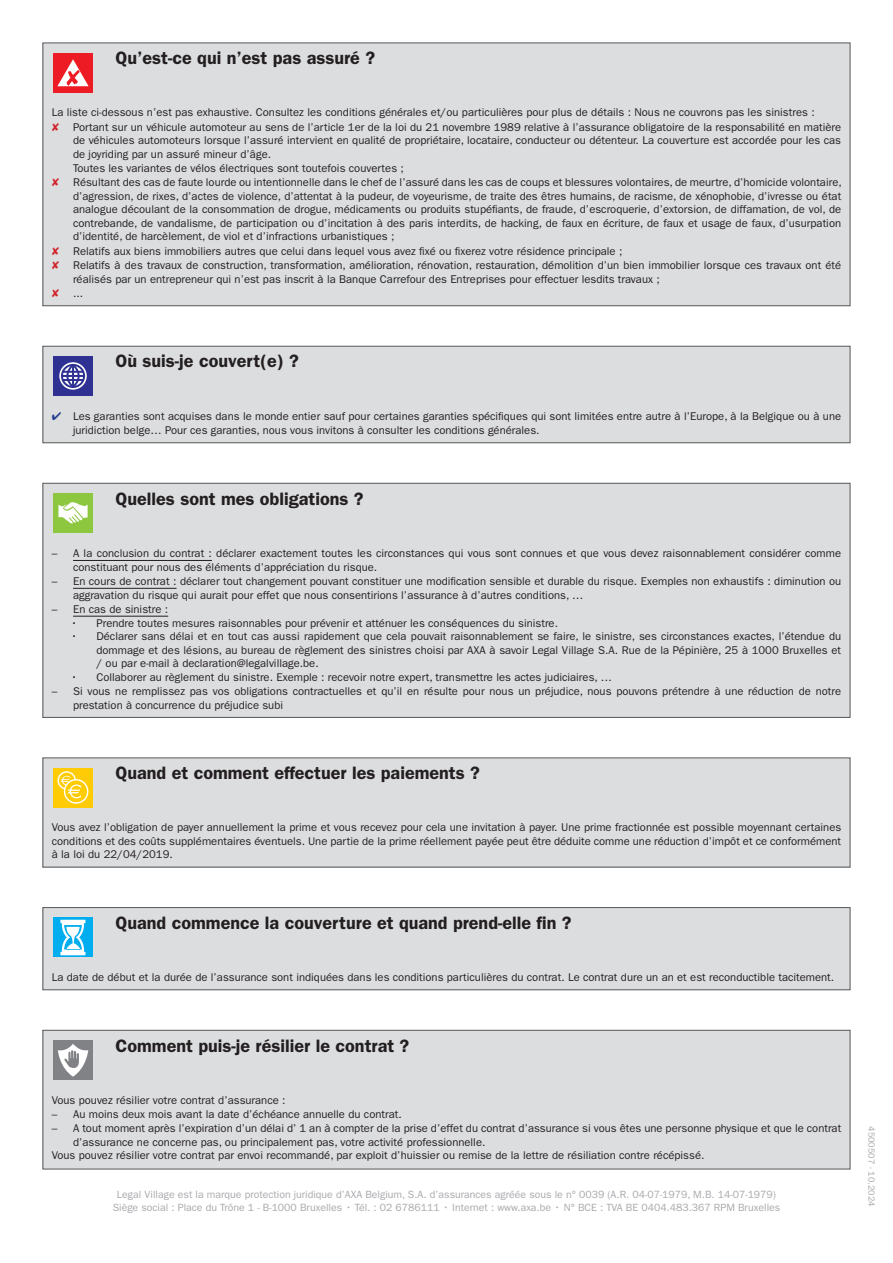
<style>
.page{position:relative;width:893px;height:1263px;background:#fff}
.page>*{position:absolute;margin:0;border:0;box-sizing:border-box;transform-origin:0 0}
.t1{font:600 18px "ITC Franklin Gothic Std";color:#231f20}
.t2{font:11.25px/13.5px "ITC Franklin Gothic Std";color:#231f20}
.t3{font:10.5px/12.8px "ITC Franklin Gothic Std";color:#a8a9ad;text-align:center}
.t4{font:9px "ITC Franklin Gothic Std";color:#a8a9ad}
.s1{color:#d1232a}
.s2{color:#253f8e}
</style>
<div class="page">
<div style="left:43px;top:346px;width:807px;height:97px;background:#dcdddf"></div>
<div style="left:43px;top:346px;width:807px;height:97px;border:1px solid #57585a"></div>
<div style="left:53px;top:356px;width:40px;height:40px;background:#2e3192"></div>
<svg style="left:59px;top:362px;width:28px;height:28px"></svg>
<svg style="left:60px;top:363px;width:26px;height:27px"></svg>
<hr style="left:63px;top:371px;width:20px;height:2px;background:#2e3192">
<hr style="left:63px;top:379px;width:20px;height:2px;background:#2e3192">
<div style="left:43px;top:483px;width:807px;height:234px;background:#dcdddf"></div>
<hr style="left:73px;top:560px;width:139px;height:1px;background:#231f20">
<hr style="left:73px;top:588px;width:104px;height:1px;background:#231f20">
<hr style="left:73px;top:616px;width:95px;height:1px;background:#231f20">
<div style="left:43px;top:483px;width:807px;height:235px;border:1px solid #57585a"></div>
<div style="left:53px;top:493px;width:40px;height:40px;background:#8dc63f"></div>
<svg style="left:58px;top:502px;width:30px;height:22px"></svg>
<div style="left:43px;top:758px;width:807px;height:109px;background:#dcdddf"></div>
<div style="left:53px;top:768px;width:40px;height:39px;background:#ffcb05"></div>
<svg style="left:58px;top:772px;width:17px;height:17px"></svg>
<div style="left:58px;top:771px;width:18px;height:19px;border:1px solid #fff;border-radius:50%"></div>
<svg style="left:65px;top:780px;width:23px;height:23px"></svg>
<div style="left:64px;top:779px;width:24px;height:25px;border:1px solid #fff;border-radius:50%"></div>
<svg style="left:61px;top:776px;width:21px;height:22px"></svg>
<div style="left:43px;top:907px;width:807px;height:83px;background:#dcdddf"></div>
<div style="left:43px;top:907px;width:807px;height:83px;border:1px solid #57585a"></div>
<div style="left:53px;top:917px;width:40px;height:40px;background:#00aeef"></div>
<svg style="left:60px;top:920px;width:25px;height:35px"></svg>
<div style="left:43px;top:1030px;width:807px;height:139px;background:#dcdddf"></div>
<div style="left:43px;top:1030px;width:807px;height:139px;border:1px solid #57585a"></div>
<div style="left:53px;top:1040px;width:40px;height:40px;background:#808285"></div>
<svg style="left:58px;top:1044px;width:30px;height:33px"></svg>
<div style="left:43px;top:43px;width:807px;height:263px;background:#dcdddf"></div>
<div style="left:43px;top:43px;width:807px;height:263px;border:1px solid #57585a"></div>
<div style="left:53px;top:53px;width:40px;height:40px;background:#ed1c24"></div>
<svg style="left:57px;top:59px;width:32px;height:27px"></svg>
<h1 class="t1" style="left:116px;top:47px;width:261px">Qu’est-ce qui n’est pas assuré ?</h1>
<p class="t2" style="left:52px;top:106px;width:764px">La liste ci-dessous n’est pas exhaustive. Consultez les conditions générales et/ou particulières pour plus de détails : Nous ne couvrons pas les sinistres :</p>
<p class="t2" style="left:52px;top:120px;width:791px"><span class="s1">✘</span> Portant sur un véhicule automoteur au sens de l’article 1er de la loi du 21 novembre 1989 relative à l’assurance obligatoire de la responsabilité en matière</p>
<p class="t2" style="left:73px;top:134px;width:770px">de véhicules automoteurs lorsque l’assuré intervient en qualité de propriétaire, locataire, conducteur ou détenteur. La couverture est accordée pour les cas</p>
<p class="t2" style="left:73px;top:147px;width:200px">de joyriding par un assuré mineur d’âge.</p>
<p class="t2" style="left:73px;top:161px;width:332px">Toutes les variantes de vélos électriques sont toutefois couvertes ;</p>
<p class="t2" style="left:52px;top:176px;width:791px"><span class="s1">✘</span> Résultant des cas de faute lourde ou intentionnelle dans le chef de l’assuré dans les cas de coups et blessures volontaires, de meurtre, d’homicide volontaire,</p>
<p class="t2" style="left:73px;top:189px;width:770px">d’agression, de rixes, d’actes de violence, d’attentat à la pudeur, de voyeurisme, de traite des êtres humains, de racisme, de xénophobie, d’ivresse ou état</p>
<p class="t2" style="left:73px;top:203px;width:770px">analogue découlant de la consommation de drogue, médicaments ou produits stupéfiants, de fraude, d’escroquerie, d’extorsion, de diffamation, de vol, de</p>
<p class="t2" style="left:73px;top:216px;width:770px">contrebande, de vandalisme, de participation ou d’incitation à des paris interdits, de hacking, de faux en écriture, de faux et usage de faux, d’usurpation</p>
<p class="t2" style="left:73px;top:230px;width:323px">d’identité, de harcèlement, de viol et d’infractions urbanistiques ;</p>
<p class="t2" style="left:52px;top:244px;width:572px"><span class="s1">✘</span> Relatifs aux biens immobiliers autres que celui dans lequel vous avez fixé ou fixerez votre résidence principale ;</p>
<p class="t2" style="left:52px;top:259px;width:791px"><span class="s1">✘</span> Relatifs à des travaux de construction, transformation, amélioration, rénovation, restauration, démolition d’un bien immobilier lorsque ces travaux ont été</p>
<p class="t2" style="left:73px;top:272px;width:588px">réalisés par un entrepreneur qui n’est pas inscrit à la Banque Carrefour des Entreprises pour effectuer lesdits travaux ;</p>
<p class="t2" style="left:52px;top:286px;width:33px"><span class="s1">✘</span> ...</p>
<h1 class="t1" style="left:116px;top:351px;width:185px">Où suis-je couvert(e) ?</h1>
<p class="t2" style="left:73px;top:410px;width:770px;text-indent:-21px"><span class="s2">✔</span> Les garanties sont acquises dans le monde entier sauf pour certaines garanties spécifiques qui sont limitées entre autre à l’Europe, à la Belgique ou à une juridiction belge… Pour ces garanties, nous vous invitons à consulter les conditions générales.</p>
<h1 class="t1" style="left:116px;top:488px;width:250px">Quelles sont mes obligations ?</h1>
<p class="t2" style="left:73px;top:547px;width:770px;text-indent:-21px">– A la conclusion du contrat : déclarer exactement toutes les circonstances qui vous sont connues et que vous devez raisonnablement considérer comme constituant pour nous des éléments d’appréciation du risque.</p>
<p class="t2" style="left:73px;top:575px;width:770px;text-indent:-21px">– En cours de contrat : déclarer tout changement pouvant constituer une modification sensible et durable du risque. Exemples non exhaustifs : diminution ou aggravation du risque qui aurait pour effet que nous consentirions l’assurance à d’autres conditions, …</p>
<p class="t2" style="left:52px;top:603px;width:118px">– En cas de sinistre :</p>
<p class="t2" style="left:71px;top:616px;width:489px">• Prendre toutes mesures raisonnables pour prévenir et atténuer les conséquences du sinistre.</p>
<p class="t2" style="left:96px;top:630px;width:746px;text-align:justify;text-indent:-26px">• Déclarer sans délai et en tout cas aussi rapidement que cela pouvait raisonnablement se faire, le sinistre, ses circonstances exactes, l’étendue du dommage et des lésions, au bureau de règlement des sinistres choisi par AXA à savoir Legal Village S.A. Rue de la Pépinière, 25 à 1000 Bruxelles et / ou par e-mail à declaration@legalvillage.be.</p>
<p class="t2" style="left:71px;top:670px;width:542px">• Collaborer au règlement du sinistre. Exemple : recevoir notre expert, transmettre les actes judiciaires, …</p>
<p class="t2" style="left:73px;top:684px;width:770px;text-indent:-21px">– Si vous ne remplissez pas vos obligations contractuelles et qu’il en résulte pour nous un préjudice, nous pouvons prétendre à une réduction de notre prestation à concurrence du préjudice subi</p>
<h1 class="t1" style="left:116px;top:762px;width:366px">Quand et comment effectuer les paiements ?</h1>
<p class="t2" style="left:52px;top:821px;width:791px;text-align:justify">Vous avez l’obligation de payer annuellement la prime et vous recevez pour cela une invitation à payer. Une prime fractionnée est possible moyennant certaines conditions et des coûts supplémentaires éventuels. Une partie de la prime réellement payée peut être déduite comme une réduction d’impôt et ce conformément à la loi du 22/04/2019.</p>
<h1 class="t1" style="left:116px;top:912px;width:457px">Quand commence la couverture et quand prend-elle fin ?</h1>
<p class="t2" style="left:52px;top:970px;width:784px">La date de début et la durée de l’assurance sont indiquées dans les conditions particulières du contrat. Le contrat dure un an et est reconductible tacitement.</p>
<h1 class="t1" style="left:116px;top:1035px;width:295px">Comment puis-je résilier le contrat ?</h1>
<p class="t2" style="left:52px;top:1093px;width:235px">Vous pouvez résilier votre contrat d’assurance :</p>
<p class="t2" style="left:52px;top:1107px;width:351px">– Au moins deux mois avant la date d’échéance annuelle du contrat.</p>
<p class="t2" style="left:52px;top:1122px;width:791px">– A tout moment après l’expiration d’un délai d’ 1 an à compter de la prise d’effet du contrat d’assurance si vous êtes une personne physique et que le contrat</p>
<p class="t2" style="left:73px;top:1135px;width:414px">d’assurance ne concerne pas, ou principalement pas, votre activité professionnelle.</p>
<p class="t2" style="left:52px;top:1149px;width:654px">Vous pouvez résilier votre contrat par envoi recommandé, par exploit d’huissier ou remise de la lettre de résiliation contre récépissé.</p>
<p class="t3" style="left:113px;top:1188px;width:669px">Legal Village est la marque protection juridique d’AXA Belgium, S.A. d’assurances agréée sous le n° 0039 (A.R. 04-07-1979, M.B. 14-07-1979)<br>Siège social : Place du Trône 1 - B-1000 Bruxelles • Tél. : 02 6786111 • Internet : www.axa.be • N° BCE : TVA BE 0404.483.367 RPM Bruxelles</p>
<p class="t4" style="left:877px;top:1126px;width:82px;rotate:90deg">4500507 - 10.2024</p>
</div>
